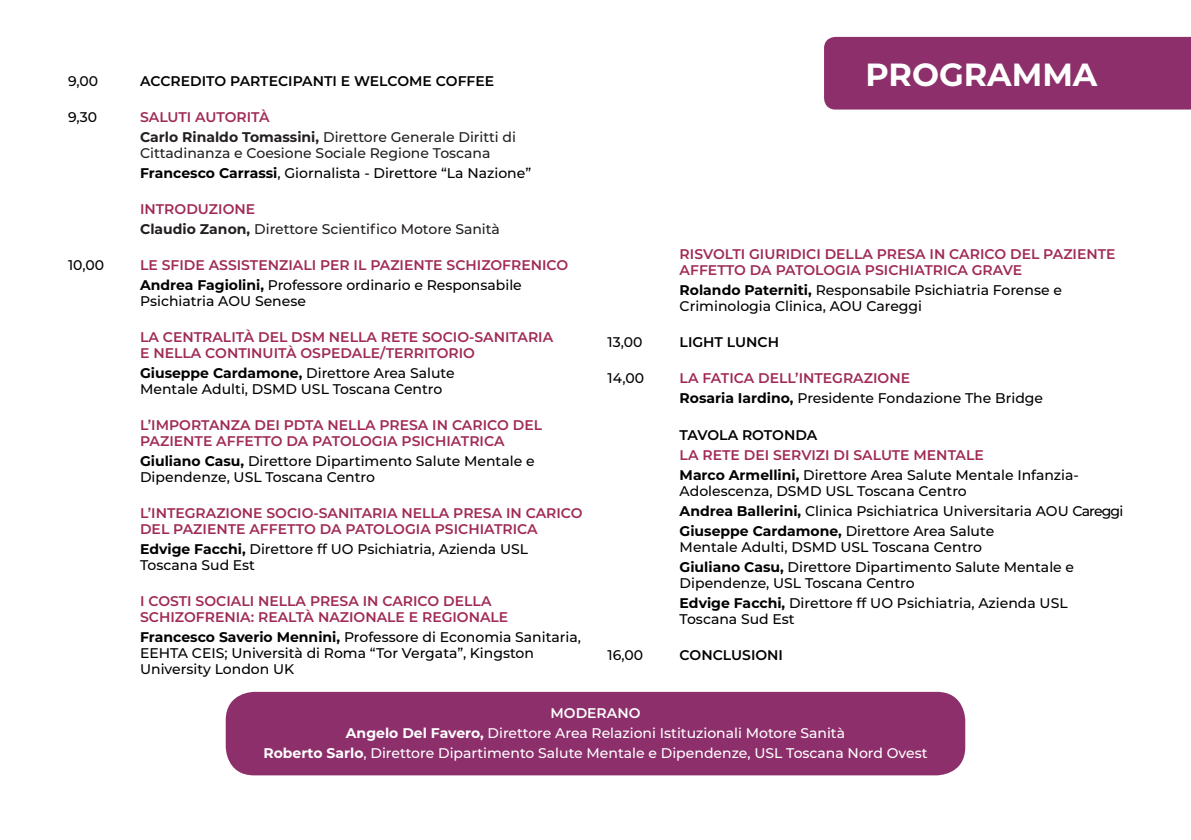
<style>
.page{position:relative;width:1191px;height:840px;background:#fff}
.page>*{position:absolute;margin:0;border:0;box-sizing:border-box;transform-origin:0 0}
.t1{font:700 32px "Montserrat";color:#fff}
.t2{font:500 14px/16px "Montserrat";color:#000}
.t3{font:600 14px/16px "Montserrat";color:#a02a56}
.t4{font:500 14px "Montserrat";color:#fff}
.t5{font:500 14px "Montserrat";color:#231f20}
.t6{font:600 14px "Montserrat";color:#000}
.t7{font:600 14px "Montserrat";color:#fff}
.s1{font-weight:700}
.s2{font-weight:700;color:#000}
.s3{font-weight:500;color:#000}
</style>
<div class="page">
<div style="left:824px;top:37px;width:367px;height:72px;background:#8d2f6b"></div>
<div style="left:226px;top:691px;width:739px;height:84px;background:#8d2f6b;border-radius:28px"></div>
<p class="t2" style="left:68px;top:72px;width:32px">9,00</p>
<p class="t6" style="left:140px;top:71px;width:356px">ACCREDITO PARTECIPANTI E WELCOME COFFEE</p>
<p class="t2" style="left:68px;top:108px;width:31px">9,30</p>
<p class="t3" style="left:140px;top:108px;width:131px">SALUTI AUTORITÀ</p>
<p class="t5" style="left:140px;top:127px;width:377px"><span class="s1">Carlo Rinaldo Tomassini,</span> Direttore Generale Diritti di</p>
<p class="t5" style="left:140px;top:143px;width:352px">Cittadinanza e Coesione Sociale Regione Toscana</p>
<p class="t2" style="left:140px;top:164px;width:393px"><span class="s1">Francesco Carrassi</span>, Giornalista - Direttore “La Nazione”</p>
<p class="t3" style="left:140px;top:200px;width:117px">INTRODUZIONE</p>
<p class="t5" style="left:140px;top:219px;width:361px"><span class="s1">Claudio Zanon,</span> Direttore Scientifico Motore Sanità</p>
<p class="t2" style="left:68px;top:256px;width:38px">10,00</p>
<p class="t3" style="left:140px;top:254px;width:430px;line-height:20px">LE SFIDE ASSISTENZIALI PER IL PAZIENTE SCHIZOFRENICO<br><span class="s2">Andrea Fagiolini,</span> <span class="s3">Professore ordinario e Responsabile</span></p>
<p class="t2" style="left:140px;top:292px;width:167px">Psichiatria AOU Senese</p>
<p class="t3" style="left:140px;top:328px;width:414px">LA CENTRALITÀ DEL DSM NELLA RETE SOCIO-SANITARIA</p>
<p class="t3" style="left:140px;top:344px;width:336px">E NELLA CONTINUITÀ OSPEDALE/TERRITORIO</p>
<p class="t2" style="left:140px;top:364px;width:316px"><span class="s1">Giuseppe Cardamone,</span> Direttore Area Salute<br>Mentale Adulti, DSMD USL Toscana Centro</p>
<p class="t3" style="left:140px;top:416px;width:403px">L’IMPORTANZA DEI PDTA NELLA PRESA IN CARICO DEL<br>PAZIENTE AFFETTO DA PATOLOGIA PSICHIATRICA</p>
<p class="t2" style="left:140px;top:452px;width:396px"><span class="s1">Giuliano Casu,</span> Direttore Dipartimento Salute Mentale e</p>
<p class="t2" style="left:140px;top:468px;width:236px">Dipendenze, USL Toscana Centro</p>
<p class="t3" style="left:140px;top:504px;width:444px">L’INTEGRAZIONE SOCIO-SANITARIA NELLA PRESA IN CARICO</p>
<p class="t3" style="left:140px;top:520px;width:399px">DEL PAZIENTE AFFETTO DA PATOLOGIA PSICHIATRICA</p>
<p class="t2" style="left:140px;top:540px;width:389px"><span class="s1">Edvige Facchi,</span> Direttore ff UO Psichiatria, Azienda USL</p>
<p class="t2" style="left:140px;top:556px;width:116px">Toscana Sud Est</p>
<p class="t3" style="left:140px;top:592px;width:353px">I COSTI SOCIALI NELLA PRESA IN CARICO DELLA</p>
<p class="t3" style="left:140px;top:608px;width:370px">SCHIZOFRENIA: REALTÀ NAZIONALE E REGIONALE</p>
<p class="t2" style="left:140px;top:628px;width:442px"><span class="s1">Francesco Saverio Mennini,</span> Professore di Economia Sanitaria,</p>
<p class="t2" style="left:140px;top:644px;width:395px">EEHTA CEIS; Università di Roma “Tor Vergata”, Kingston</p>
<p class="t2" style="left:140px;top:660px;width:156px">University London UK</p>
<p class="t1" style="left:865px;top:51px;width:233px">PROGRAMMA</p>
<p class="t3" style="left:679px;top:245px;width:437px">RISVOLTI GIURIDICI DELLA PRESA IN CARICO DEL PAZIENTE<br>AFFETTO DA PATOLOGIA PSICHIATRICA GRAVE</p>
<p class="t2" style="left:679px;top:282px;width:384px"><span class="s1">Rolando Paterniti,</span> Responsabile Psichiatria Forense e<br>Criminologia Clinica, AOU Careggi</p>
<p class="t2" style="left:607px;top:334px;width:36px">13,00</p>
<p class="t6" style="left:679px;top:332px;width:101px">LIGHT LUNCH</p>
<p class="t2" style="left:607px;top:370px;width:38px">14,00</p>
<p class="t3" style="left:679px;top:369px;width:232px">LA FATICA DELL’INTEGRAZIONE</p>
<p class="t2" style="left:679px;top:390px;width:365px"><span class="s1">Rosaria Iardino,</span> Presidente Fondazione The Bridge</p>
<p class="t6" style="left:679px;top:424px;width:139px">TAVOLA ROTONDA</p>
<p class="t3" style="left:679px;top:445px;width:306px">LA RETE DEI SERVIZI DI SALUTE MENTALE</p>
<p class="t2" style="left:679px;top:466px;width:401px"><span class="s1">Marco Armellini,</span> Direttore Area Salute Mentale Infanzia-</p>
<p class="t2" style="left:679px;top:482px;width:289px">Adolescenza, DSMD USL Toscana Centro</p>
<p class="t2" style="left:679px;top:502px;width:445px"><span class="s1">Andrea Ballerini,</span> Clinica Psichiatrica Universitaria AOU Careggi</p>
<p class="t2" style="left:679px;top:522px;width:316px"><span class="s1">Giuseppe Cardamone,</span> Direttore Area Salute<br>Mentale Adulti, DSMD USL Toscana Centro</p>
<p class="t2" style="left:679px;top:558px;width:396px"><span class="s1">Giuliano Casu,</span> Direttore Dipartimento Salute Mentale e</p>
<p class="t2" style="left:679px;top:574px;width:236px">Dipendenze, USL Toscana Centro</p>
<p class="t2" style="left:679px;top:594px;width:389px"><span class="s1">Edvige Facchi,</span> Direttore ff UO Psichiatria, Azienda USL</p>
<p class="t2" style="left:679px;top:610px;width:116px">Toscana Sud Est</p>
<p class="t2" style="left:607px;top:646px;width:37px">16,00</p>
<p class="t6" style="left:679px;top:644px;width:105px">CONCLUSIONI</p>
<p class="t7" style="left:550px;top:703px;width:91px">MODERANO</p>
<p class="t4" style="left:346px;top:723px;width:501px"><span class="s1">Angelo Del Favero,</span> Direttore Area Relazioni Istituzionali Motore Sanità</p>
<p class="t4" style="left:263px;top:743px;width:665px"><span class="s1">Roberto Sarlo</span>, Direttore Dipartimento Salute Mentale e Dipendenze, USL Toscana Nord Ovest</p>
</div>
